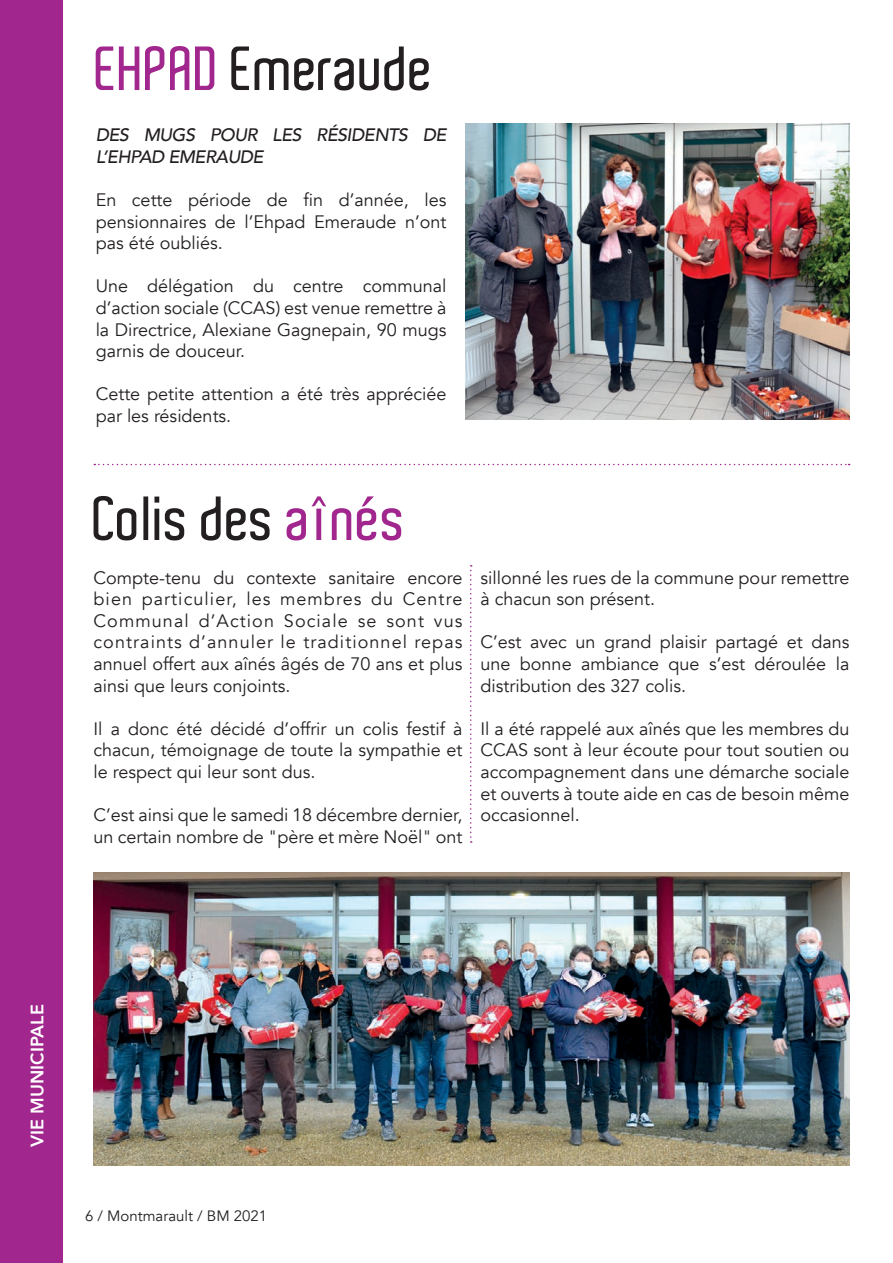
<style>
.page{position:relative;width:893px;height:1263px;background:#fff}
.page>*{position:absolute;margin:0;border:0;box-sizing:border-box;transform-origin:0 0}
.t1{font:600 60px "Aldo";color:#231f20;scale:.95 1}
.t2{font:18px/21.6px "Avenir";color:#231f20;text-align:justify}
.t3{font:italic 500 18px/21.6px "Avenir";letter-spacing:-.03em;color:#231f20}
.t4{font:800 18px "Avenir";color:#fff}
.t5{font:15px "Avenir";color:#231f20}
.s1{color:#a1268d}
</style>
<div class="page">
<img style="left:465px;top:123px;width:384px;height:297px">
<svg style="left:94px;top:464px;width:756px;height:1px"></svg>
<div style="left:0;top:0;width:63px;height:1263px;background:#a1268d"></div>
<img style="left:94px;top:872px;width:755px;height:293px">
<svg style="left:470px;top:565px;width:2px;height:278px"></svg>
<h1 class="t1" style="left:96px;top:35px;width:357px"><span class="s1">EHPAD</span> Emeraude</h1>
<p class="t3" style="left:96px;top:124px;width:352px">DES MUGS POUR LES RÉSIDENTS DE<br>L’EHPAD EMERAUDE</p>
<p class="t2" style="left:96px;top:189px;width:352px">En cette période de fin d’année, les pensionnaires de l’Ehpad Emeraude n’ont pas été oubliés.</p>
<p class="t2" style="left:96px;top:276px;width:352px">Une délégation du centre communal d’action sociale (CCAS) est venue remettre à la Directrice, Alexiane Gagnepain, 90 mugs garnis de douceur.</p>
<p class="t2" style="left:96px;top:384px;width:352px">Cette petite attention a été très appréciée par les résidents.</p>
<h1 class="t1" style="left:94px;top:485px;width:331px">Colis des <span class="s1">aînés</span></h1>
<p class="t2" style="left:94px;top:567px;width:370px">Compte-tenu du contexte sanitaire encore bien particulier, les membres du Centre Communal d’Action Sociale se sont vus contraints d’annuler le traditionnel repas annuel offert aux aînés âgés de 70 ans et plus ainsi que leurs conjoints.</p>
<p class="t2" style="left:94px;top:718px;width:370px">Il a donc été décidé d’offrir un colis festif à chacun, témoignage de toute la sympathie et le respect qui leur sont dus.</p>
<p class="t2" style="left:94px;top:804px;width:370px">C’est ainsi que le samedi 18 décembre dernier, un certain nombre de "père et mère Noël" ont</p>
<p class="t2" style="left:480px;top:567px;width:370px">sillonné les rues de la commune pour remettre à chacun son présent.</p>
<p class="t2" style="left:480px;top:632px;width:370px">C’est avec un grand plaisir partagé et dans une bonne ambiance que s’est déroulée la distribution des 327 colis.</p>
<p class="t2" style="left:480px;top:718px;width:370px">Il a été rappelé aux aînés que les membres du CCAS sont à leur écoute pour tout soutien ou accompagnement dans une démarche sociale et ouverts à toute aide en cas de besoin même occasionnel.</p>
<p class="t4" style="left:23px;top:1147px;width:144px;rotate:-90deg">VIE MUNICIPALE</p>
<p class="t5" style="left:85px;top:1207px;width:184px">6 / Montmarault / BM 2021</p>
</div>
